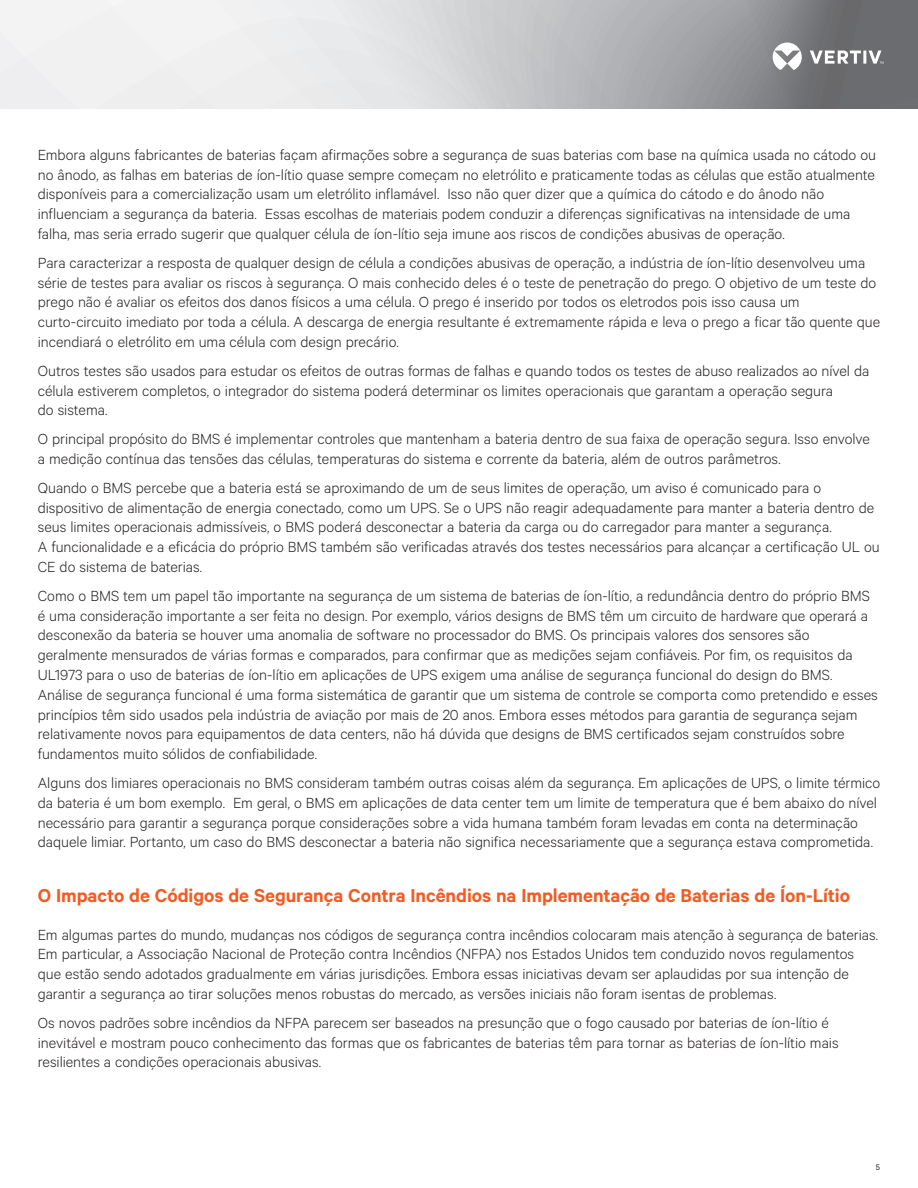
<style>
.page{position:relative;width:918px;height:1188px;background:#fff}
.page>*{position:absolute;margin:0;border:0;box-sizing:border-box;transform-origin:0 0}
.t1{font:600 21px "Calibre";color:#f15b24}
.t2{font:300 16.5px/19.8px "Calibre";color:#231f20}
.t3{font:9px "Calibre";color:#231f20}
</style>
<div class="page">
<svg style="left:0;top:0;width:918px;height:109px"></svg>
<svg style="left:773px;top:43px;width:111px;height:27px"></svg>
<p class="t2" style="left:38px;top:144px;width:840px">Embora alguns fabricantes de baterias façam afirmações sobre a segurança de suas baterias com base na química usada no cátodo ou no ânodo, as falhas em baterias de íon-lítio quase sempre começam no eletrólito e praticamente todas as células que estão atualmente disponíveis para a comercialização usam um eletrólito inflamável. Isso não quer dizer que a química do cátodo e do ânodo não influenciam a segurança da bateria. Essas escolhas de materiais podem conduzir a diferenças significativas na intensidade de uma falha, mas seria errado sugerir que qualquer célula de íon-lítio seja imune aos riscos de condições abusivas de operação.</p>
<p class="t2" style="left:38px;top:252px;width:844px">Para caracterizar a resposta de qualquer design de célula a condições abusivas de operação, a indústria de íon-lítio desenvolveu uma série de testes para avaliar os riscos à segurança. O mais conhecido deles é o teste de penetração do prego. O objetivo de um teste do prego não é avaliar os efeitos dos danos físicos a uma célula. O prego é inserido por todos os eletrodos pois isso causa um curto-circuito imediato por toda a célula. A descarga de energia resultante é extremamente rápida e leva o prego a ficar tão quente que incendiará o eletrólito em uma célula com design precário.</p>
<p class="t2" style="left:38px;top:360px;width:833px">Outros testes são usados para estudar os efeitos de outras formas de falhas e quando todos os testes de abuso realizados ao nível da célula estiverem completos, o integrador do sistema poderá determinar os limites operacionais que garantam a operação segura<br>do sistema.</p>
<p class="t2" style="left:38px;top:428px;width:834px">O principal propósito do BMS é implementar controles que mantenham a bateria dentro de sua faixa de operação segura. Isso envolve a medição contínua das tensões das células, temperaturas do sistema e corrente da bateria, além de outros parâmetros.</p>
<p class="t2" style="left:38px;top:477px;width:844px">Quando o BMS percebe que a bateria está se aproximando de um de seus limites de operação, um aviso é comunicado para o dispositivo de alimentação de energia conectado, como um UPS. Se o UPS não reagir adequadamente para manter a bateria dentro de seus limites operacionais admissíveis, o BMS poderá desconectar a bateria da carga ou do carregador para manter a segurança.<br>A funcionalidade e a eficácia do próprio BMS também são verificadas através dos testes necessários para alcançar a certificação UL ou CE do sistema de baterias.</p>
<p class="t2" style="left:38px;top:585px;width:842px">Como o BMS tem um papel tão importante na segurança de um sistema de baterias de íon-lítio, a redundância dentro do próprio BMS é uma consideração importante a ser feita no design. Por exemplo, vários designs de BMS têm um circuito de hardware que operará a desconexão da bateria se houver uma anomalia de software no processador do BMS. Os principais valores dos sensores são geralmente mensurados de várias formas e comparados, para confirmar que as medições sejam confiáveis. Por fim, os requisitos da UL1973 para o uso de baterias de íon-lítio em aplicações de UPS exigem uma análise de segurança funcional do design do BMS.<br>Análise de segurança funcional é uma forma sistemática de garantir que um sistema de controle se comporta como pretendido e esses princípios têm sido usados pela indústria de aviação por mais de 20 anos. Embora esses métodos para garantia de segurança sejam relativamente novos para equipamentos de data centers, não há dúvida que designs de BMS certificados sejam construídos sobre fundamentos muito sólidos de confiabilidade.</p>
<p class="t2" style="left:38px;top:772px;width:844px">Alguns dos limiares operacionais no BMS consideram também outras coisas além da segurança. Em aplicações de UPS, o limite térmico da bateria é um bom exemplo. Em geral, o BMS em aplicações de data center tem um limite de temperatura que é bem abaixo do nível necessário para garantir a segurança porque considerações sobre a vida humana também foram levadas em conta na determinação daquele limiar. Portanto, um caso do BMS desconectar a bateria não significa necessariamente que a segurança estava comprometida.</p>
<p class="t1" style="left:38px;top:883px;width:814px">O Impacto de Códigos de Segurança Contra Incêndios na Implementação de Baterias de Íon-Lítio</p>
<p class="t2" style="left:38px;top:924px;width:842px">Em algumas partes do mundo, mudanças nos códigos de segurança contra incêndios colocaram mais atenção à segurança de baterias.<br>Em particular, a Associação Nacional de Proteção contra Incêndios (NFPA) nos Estados Unidos tem conduzido novos regulamentos que estão sendo adotados gradualmente em várias jurisdições. Embora essas iniciativas devam ser aplaudidas por sua intenção de garantir a segurança ao tirar soluções menos robustas do mercado, as versões iniciais não foram isentas de problemas.</p>
<p class="t2" style="left:38px;top:1012px;width:802px">Os novos padrões sobre incêndios da NFPA parecem ser baseados na presunção que o fogo causado por baterias de íon-lítio é inevitável e mostram pouco conhecimento das formas que os fabricantes de baterias têm para tornar as baterias de íon-lítio mais resilientes a condições operacionais abusivas.</p>
<p class="t3" style="left:876px;top:1162px;width:6px">5</p>
</div>
